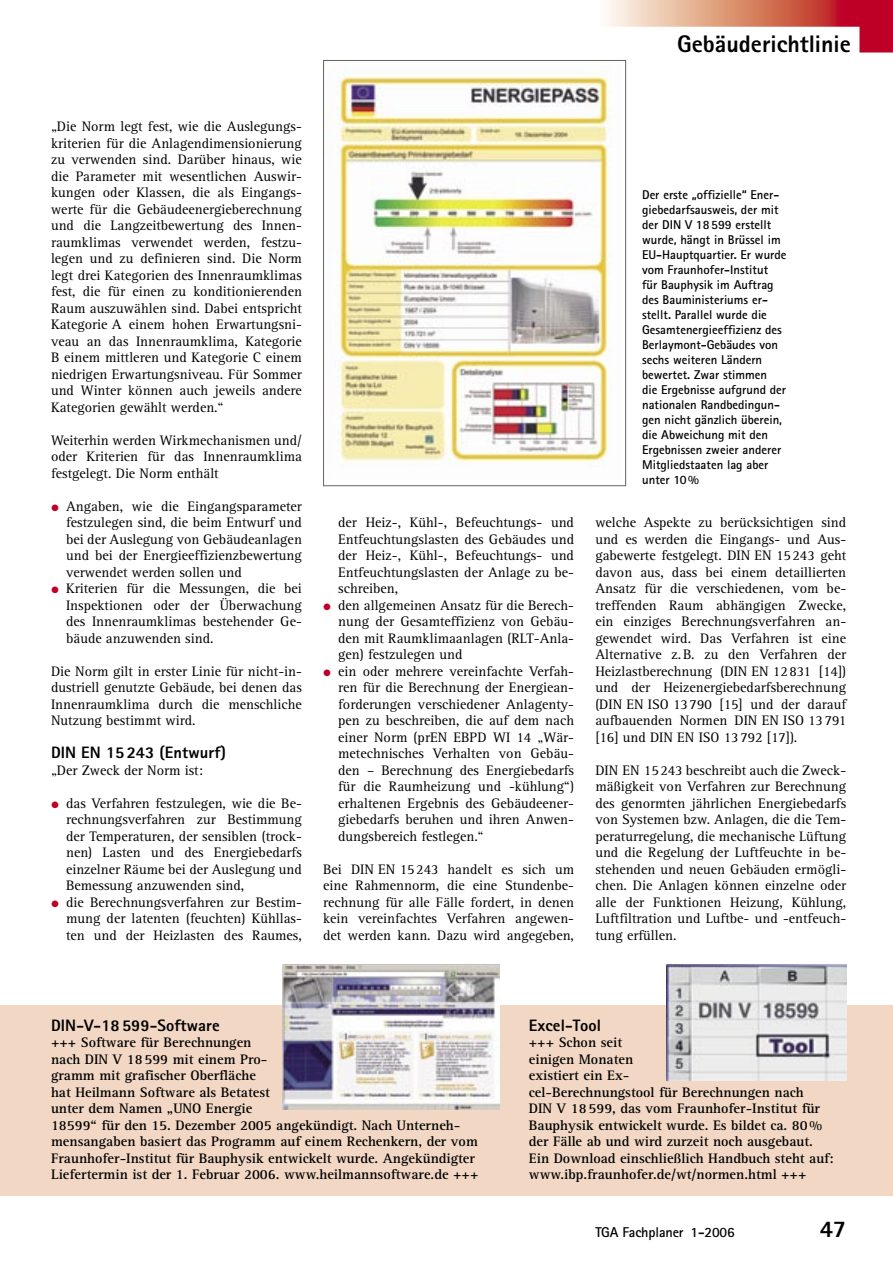
<style>
.page{position:relative;width:893px;height:1263px;background:#fff}
.page>*{position:absolute;margin:0;border:0;box-sizing:border-box;transform-origin:0 0}
.t1{font:800 24px "Rotis Sans Serif";color:#000}
.T04b_ZÜ_2{font:800 16.5px "Rotis Sans Serif";letter-spacing:.005em;color:#000}
.T01a_Grund{font:14.25px/16.5px "Rotis Serif";color:#000;text-align:justify}
.T01b_Grund_n_ZÜ{font:14.25px/16.5px "Rotis Serif";color:#000;text-align:justify}
.T09b_Kas_-Text{font:700 14.25px/16.5px "Rotis Serif";color:#000}
.t2{font:700 14.25px "Rotis Sans Serif";letter-spacing:-.01em;color:#000}
.T02_BU_Autor{font:700 12.75px/15px "Rotis Sans Serif";color:#000}
.s1{color:#be0027}
</style>
<div class="page">
<div style="left:0;top:1005px;width:893px;height:191px;background:#f2d8c4"></div>
<img style="left:326px;top:73px;width:285px;height:389px">
<div style="left:323px;top:60px;width:303px;height:426px;border:1px solid #636363"></div>
<img style="left:283px;top:965px;width:217px;height:145px">
<img style="left:667px;top:965px;width:179px;height:115px">
<svg style="left:606px;top:0;width:287px;height:53px"></svg>
<h1 class="t1" style="left:677px;top:29px;width:175px">Gebäuderichtlinie</h1>
<p class="T01a_Grund" style="left:51px;top:119px;width:252px">„Die Norm legt fest, wie die Auslegungs&shy;kriterien für die Anlagendimensionierung zu verwenden sind. Darüber hinaus, wie die Parameter mit wesentlichen Auswir&shy;kungen oder Klassen, die als Eingangs&shy;werte für die Gebäudeenergieberechnung und die Langzeitbewertung des Innen&shy;raumklimas verwendet werden, festzu&shy;legen und zu definieren sind. Die Norm legt drei Kategorien des Innenraumklimas fest, die für einen zu konditionierenden Raum auszuwählen sind. Dabei entspricht Kategorie A einem hohen Erwartungsni&shy;veau an das Innenraumklima, Kategorie B einem mittleren und Kategorie C einem niedrigen Erwartungsniveau. Für Sommer und Winter können auch jeweils andere Kategorien gewählt werden.“</p>
<p class="T01a_Grund" style="left:51px;top:432px;width:252px">Weiterhin werden Wirkmechanismen und/ oder Kriterien für das Innenraumklima festgelegt. Die Norm enthält</p>
<p class="T01a_Grund" style="left:66px;top:498px;width:237px;text-indent:-15px"><span class="s1">●</span> Angaben, wie die Eingangsparameter festzulegen sind, die beim Entwurf und bei der Auslegung von Gebäudeanlagen und bei der Energieeffizienzbewertung verwendet werden sollen und</p>
<p class="T01b_Grund_n_ZÜ" style="left:66px;top:581px;width:237px;text-indent:-15px"><span class="s1">●</span> Kriterien für die Messungen, die bei Inspektionen oder der Überwachung des Innenraumklimas bestehender Ge&shy;bäude anzuwenden sind.</p>
<p class="T01a_Grund" style="left:51px;top:663px;width:252px">Die Norm gilt in erster Linie für nicht-in&shy;dustriell genutzte Gebäude, bei denen das Innenraumklima durch die menschliche Nutzung bestimmt wird.</p>
<p class="T04b_ZÜ_2" style="left:51px;top:742px;width:177px">DIN EN 15 243 (Entwurf)</p>
<p class="T01b_Grund_n_ZÜ" style="left:51px;top:762px;width:153px">„Der Zweck der Norm ist:</p>
<p class="T01a_Grund" style="left:66px;top:795px;width:237px;text-indent:-15px"><span class="s1">●</span> das Verfahren festzulegen, wie die Be&shy;rechnungsverfahren zur Bestimmung der Temperaturen, der sensiblen (trock&shy;nen) Lasten und des Energiebedarfs einzelner Räume bei der Auslegung und Bemessung anzuwenden sind,</p>
<p class="T01b_Grund_n_ZÜ" style="left:66px;top:894px;width:237px;text-indent:-15px"><span class="s1">●</span> die Berechnungsverfahren zur Bestim&shy;mung der latenten (feuchten) Kühllas&shy;ten und der Heizlasten des Raumes,</p>
<p class="T01b_Grund_n_ZÜ" style="left:338px;top:515px;width:237px">der Heiz-, Kühl-, Befeuchtungs- und Entfeuchtungslasten des Gebäudes und der Heiz-, Kühl-, Befeuchtungs- und Entfeuchtungslasten der Anlage zu be&shy;schreiben,</p>
<p class="T01b_Grund_n_ZÜ" style="left:338px;top:597px;width:237px;text-indent:-15px"><span class="s1">●</span> den allgemeinen Ansatz für die Berech&shy;nung der Gesamteffizienz von Gebäu&shy;den mit Raumklimaanlagen (RLT-Anla&shy;gen) festzulegen und</p>
<p class="T01b_Grund_n_ZÜ" style="left:338px;top:663px;width:237px;text-indent:-15px"><span class="s1">●</span> ein oder mehrere vereinfachte Verfah&shy;ren für die Berechnung der Energiean&shy;forderungen verschiedener Anlagenty&shy;pen zu beschreiben, die auf dem nach einer Norm (prEN EBPD WI 14 „Wär&shy;metechnisches Verhalten von Gebäu&shy;den – Berechnung des Energiebedarfs für die Raumheizung und -kühlung“) erhaltenen Ergebnis des Gebäudeener&shy;giebedarfs beruhen und ihren Anwen&shy;dungsbereich festlegen.“</p>
<p class="T01a_Grund" style="left:323px;top:861px;width:252px">Bei DIN EN 15 243 handelt es sich um eine Rahmennorm, die eine Stundenbe&shy;rechnung für alle Fälle fordert, in denen kein vereinfachtes Verfahren angewen&shy;det werden kann. Dazu wird angegeben,</p>
<p class="T02_BU_Autor" style="left:642px;top:187px;width:146px">Der erste „offizielle“ Ener&shy;giebedarfsausweis, der mit der DIN V 18 599 erstellt wurde, hängt in Brüssel im<br>EU-Hauptquartier. Er wurde vom Fraunhofer-Institut für Bauphysik im Auftrag des Bauministeriums er&shy;stellt. Parallel wurde die<br>Gesamtenergieeffizienz des<br>Berlaymont-Gebäudes von sechs weiteren Ländern bewertet. Zwar stimmen<br>die Ergebnisse aufgrund der nationalen Randbedingun&shy;gen nicht gänzlich überein, die Abweichung mit den<br>Ergebnissen zweier anderer<br>Mitgliedstaaten lag aber unter 10 %</p>
<p class="T01a_Grund" style="left:595px;top:515px;width:252px">welche Aspekte zu berücksichtigen sind und es werden die Eingangs- und Aus&shy;gabewerte festgelegt. DIN EN 15 243 geht davon aus, dass bei einem detaillierten Ansatz für die verschiedenen, vom be&shy;treffenden Raum abhängigen Zwecke, ein einziges Berechnungsverfahren an&shy;gewendet wird. Das Verfahren ist eine Alternative z. B. zu den Verfahren der Heizlastberechnung (DIN EN 12 831 [14]) und der Heizenergiebedarfsberechnung (DIN EN ISO 13 790 [15] und der darauf aufbauenden Normen DIN EN ISO 13 791 [16] und DIN EN ISO 13 792 [17]).</p>
<p class="T01a_Grund" style="left:595px;top:762px;width:252px">DIN EN 15 243 beschreibt auch die Zweck&shy;mäßigkeit von Verfahren zur Berechnung des genormten jährlichen Energiebedarfs von Systemen bzw. Anlagen, die die Tem&shy;peraturregelung, die mechanische Lüftung und die Regelung der Luftfeuchte in be&shy;stehenden und neuen Gebäuden ermögli&shy;chen. Die Anlagen können einzelne oder alle der Funktionen Heizung, Kühlung, Luftfiltration und Luftbe- und -entfeuch&shy;tung erfüllen.</p>
<p class="T04b_ZÜ_2" style="left:51px;top:1014px;width:170px">DIN-V-18 599-Software</p>
<p class="T09b_Kas_-Text" style="left:51px;top:1034px;width:429px">+++ Software für Berechnungen<br>nach DIN V 18 599 mit einem Pro-<br>gramm mit grafischer Oberfläche<br>hat Heilmann Software als Betatest<br>unter dem Namen „UNO Energie<br>18599“ für den 15. Dezember 2005 angekündigt. Nach Unterneh&shy;mensangaben basiert das Programm auf einem Rechenkern, der vom Fraunhofer-Institut für Bauphysik entwickelt wurde. Angekündigter Liefertermin ist der 1. Februar 2006. www.heilmannsoftware.de +++</p>
<p class="T04b_ZÜ_2" style="left:529px;top:1014px;width:74px">Excel-Tool</p>
<p class="T09b_Kas_-Text" style="left:529px;top:1034px;width:306px">+++ Schon seit<br>einigen Monaten<br>existiert ein Ex-<br>cel-Berechnungstool für Berechnungen nach<br>DIN V 18 599, das vom Fraunhofer-Institut für Bauphysik entwickelt wurde. Es bildet ca. 80 % der Fälle ab und wird zurzeit noch ausgebaut.<br>Ein Download einschließlich Handbuch steht auf: www.ibp.fraunhofer.de/wt/normen.html +++</p>
<p class="t2" style="left:595px;top:1223px;width:141px">TGA Fachplaner 1-2006</p>
<p class="t1" style="left:820px;top:1213px;width:28px">47</p>
</div>
